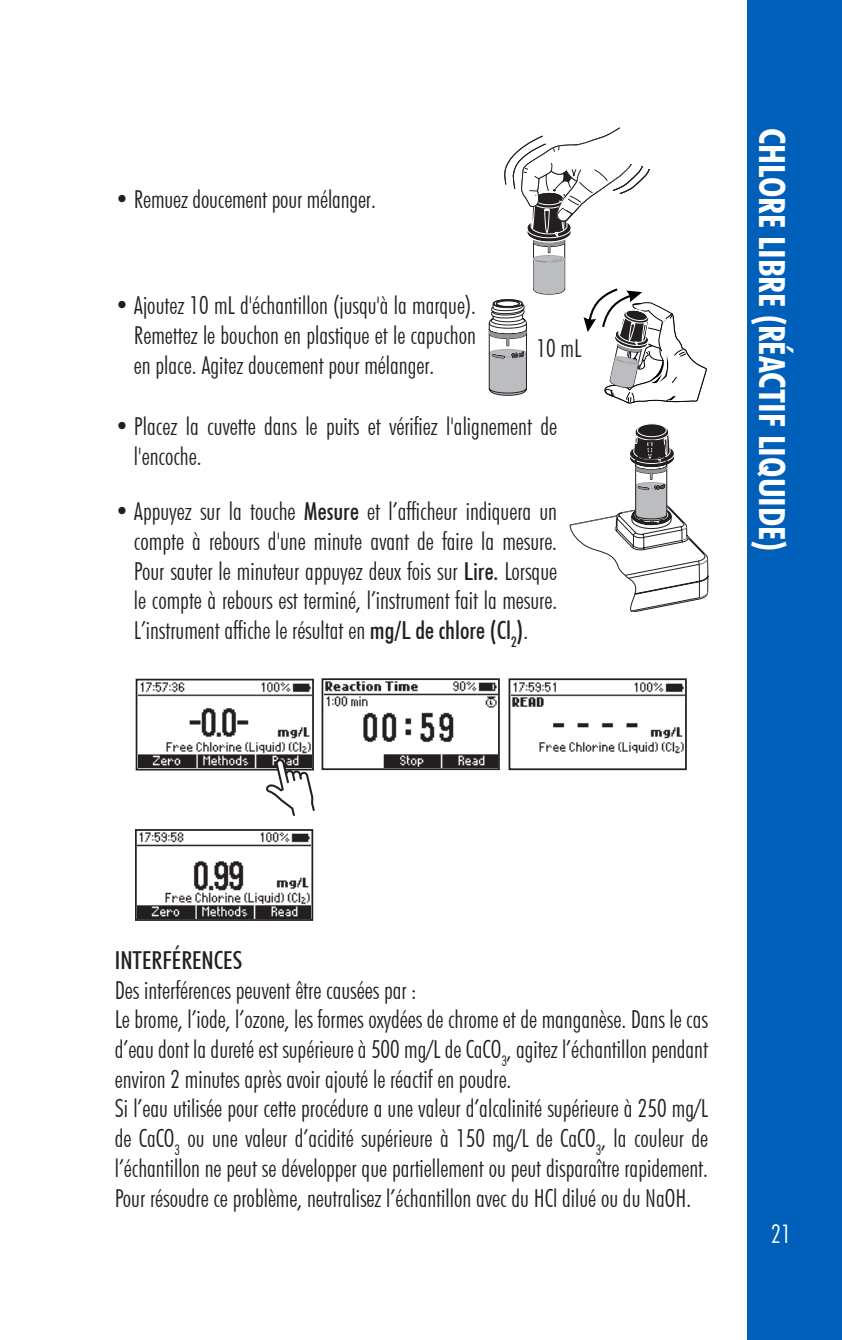
<style>
.page{position:relative;width:842px;height:1340px;background:#fff}
.page>*{position:absolute;margin:0;border:0;box-sizing:border-box;transform-origin:0 0}
.t1{font:700 condensed 36px "Futura BT";color:#fff}
.t2{font:300 condensed 25.65px "Futura BT";color:#fff}
.Général{font:300 condensed 24.75px/29.7px "Futura BT";color:#231f20;text-align:justify}
.Titles_left{font:300 condensed 24.75px/29.7px "Futura BT";color:#231f20;text-align:justify}
.Titles_left-2{font:500 condensed 24.75px "Futura BT";color:#231f20}
.s1{font-weight:500}
</style>
<div class="page">
<div style="left:747px;top:0;width:95px;height:1339px;background:#005fb9"></div>
<svg style="left:489px;top:128px;width:218px;height:276px"></svg>
<svg style="left:570px;top:423px;width:138px;height:189px"></svg>
<div style="left:136px;top:678px;width:178px;height:92px;border:2px solid #231f20"></div>
<img style="left:138px;top:681px;width:173px;height:86px">
<div style="left:322px;top:678px;width:178px;height:92px;border:2px solid #231f20"></div>
<img style="left:324px;top:681px;width:173px;height:86px">
<div style="left:509px;top:678px;width:178px;height:92px;border:2px solid #231f20"></div>
<img style="left:511px;top:681px;width:173px;height:86px">
<div style="left:135px;top:829px;width:178px;height:91px;border:2px solid #231f20"></div>
<img style="left:138px;top:831px;width:172px;height:87px">
<svg style="left:266px;top:759px;width:49px;height:57px"></svg>
<p class="Titles_left" style="left:115px;top:184px;width:262px">• Remuez doucement pour mélanger.</p>
<p class="Titles_left" style="left:134px;top:290px;width:343px;text-indent:-19px">• Ajoutez 10 mL d'échantillon (jusqu'à la marque).<br>Remettez le bouchon en plastique et le capuchon en place. Agitez doucement pour mélanger.</p>
<p class="Titles_left" style="left:134px;top:411px;width:425px;text-indent:-19px">• Placez la cuvette dans le puits et vérifiez l'alignement de l'encoche.</p>
<p class="Titles_left" style="left:134px;top:496px;width:425px;text-indent:-19px">• Appuyez sur la touche <span class="s1">Mesure</span> et l’afficheur indiquera un compte à rebours d'une minute avant de faire la mesure.<br>Pour sauter le minuteur appuyez deux fois sur <span class="s1">Lire.</span> Lorsque le compte à rebours est terminé, l’instrument fait la mesure.<br>L’instrument affiche le résultat en <span class="s1">mg/L de chlore (Cl</span><sub>2</sub><span class="s1">)</span>.</p>
<p class="Titles_left" style="left:536px;top:333px;width:46px">10 mL</p>
<p class="t1" style="left:794px;top:128px;width:424px;rotate:90deg">CHLORE LIBRE (RÉACTIF LIQUIDE)</p>
<p class="Titles_left-2" style="left:115px;top:945px;width:129px">INTERFÉRENCES</p>
<p class="Général" style="left:115px;top:974px;width:303px">Des interférences peuvent être causées par :</p>
<p class="Général" style="left:115px;top:1004px;width:595px">Le brome, l’iode, l’ozone, les formes oxydées de chrome et de manganèse. Dans le cas d’eau dont la dureté est supérieure à 500 mg/L de CaCO<sub>3</sub>, agitez l’échantillon pendant environ 2 minutes après avoir ajouté le réactif en poudre.</p>
<p class="Général" style="left:115px;top:1093px;width:595px">Si l’eau utilisée pour cette procédure a une valeur d’alcalinité supérieure à 250 mg/L de CaCO<sub>3</sub> ou une valeur d’acidité supérieure à 150 mg/L de CaCO<sub>3</sub>, la couleur de l’échantillon ne peut se développer que partiellement ou peut disparaître rapidement.<br>Pour résoudre ce problème, neutralisez l’échantillon avec du HCl dilué ou du NaOH.</p>
<p class="t2" style="left:771px;top:1217px;width:21px">21</p>
</div>
